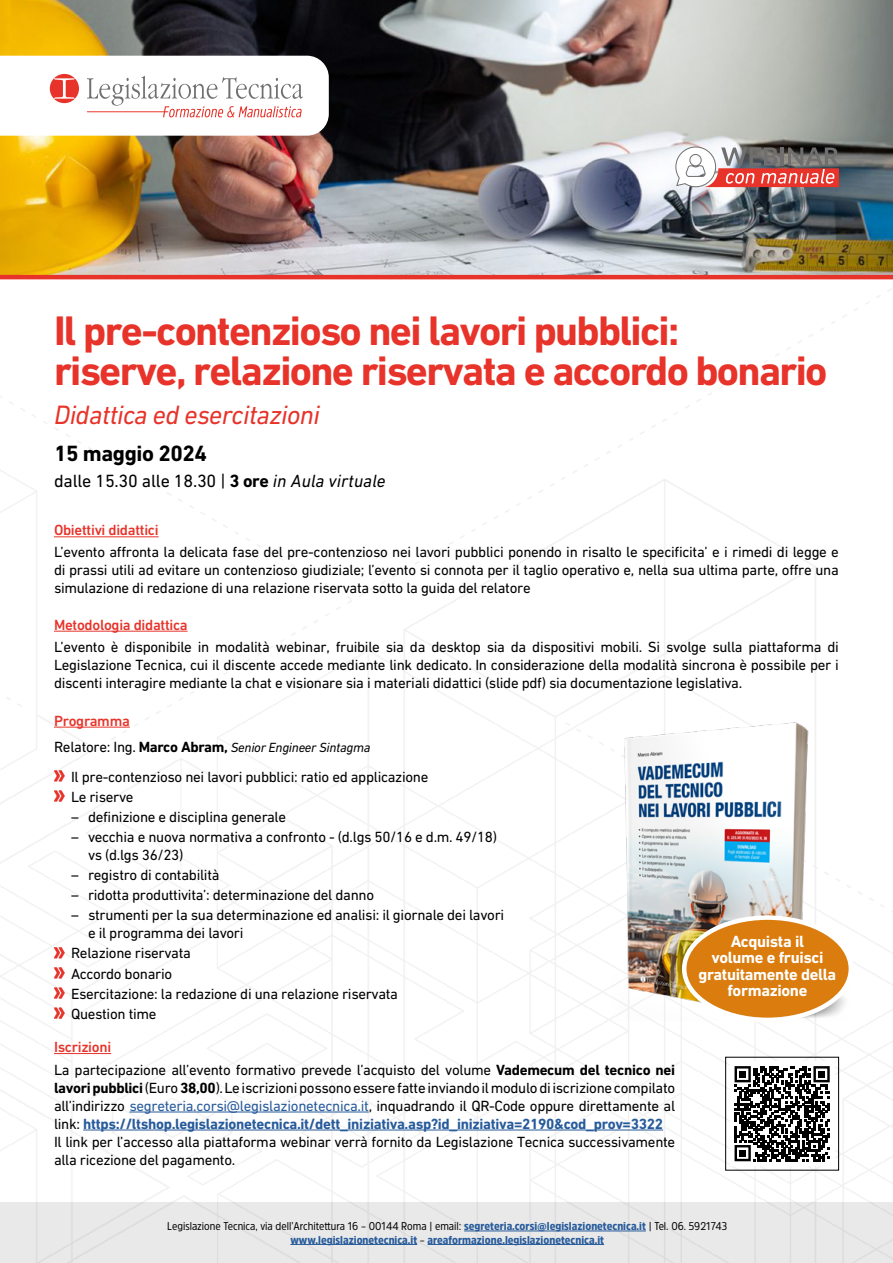
<style>
.page{position:relative;width:893px;height:1263px;background:#fff}
.page>*{position:absolute;margin:0;border:0;box-sizing:border-box;transform-origin:0 0}
.t1{font:700 42px/40.5px "DIN Next CYR";letter-spacing:-.04em;color:#e7332a}
.t2{font:italic 27px "DIN Next CYR";letter-spacing:-.02em;color:#e7332a}
.t3{font:700 22.5px "DIN Next CYR";letter-spacing:-.02em;color:#000}
.t4{font:18px "DIN Next CYR";letter-spacing:-.01em;color:#000}
.t5{font:700 16.5px/16.5px "DIN Next CYR";letter-spacing:-.02em;color:#fff;text-align:center}
.t6{font:15px/18px "DIN Next CYR";letter-spacing:-.02em;color:#000}
.t7{font:500 15px "DIN Next CYR";letter-spacing:-.02em;color:#e7332a}
.t8{font:italic 13.5px "DIN Next CYR";letter-spacing:-.02em;color:#000}
.t9{font:900 11.25px/13.5px "Amsi Pro Narw";color:#275b9b;text-align:center}
.s1{font-weight:700}
.s2{font-style:italic}
.s3{font-style:normal;font-size:15px}
.s4{font-weight:700;font-style:normal;font-size:15px}
.s5{color:#275b9b}
.s6{font-weight:700;color:#275b9b}
.s7{font-weight:400;color:#000}
</style>
<div class="page">
<img style="left:0;top:279px;width:893px;height:923px">
<svg style="left:54px;top:770px;width:11px;height:11px"></svg>
<svg style="left:54px;top:790px;width:11px;height:12px"></svg>
<svg style="left:54px;top:947px;width:11px;height:11px"></svg>
<svg style="left:54px;top:967px;width:11px;height:11px"></svg>
<svg style="left:54px;top:987px;width:11px;height:12px"></svg>
<svg style="left:54px;top:1007px;width:11px;height:12px"></svg>
<hr style="left:54px;top:727px;width:76px;height:1px;background:#e7332a">
<hr style="left:54px;top:1053px;width:57px;height:1px;background:#e7332a">
<hr style="left:54px;top:536px;width:105px;height:1px;background:#e7332a">
<hr style="left:54px;top:631px;width:134px;height:1px;background:#e7332a">
<div style="left:0;top:1202px;width:893px;height:61px;background:#e9e9e9"></div>
<hr style="left:464px;top:1230px;width:182px;height:1px;background:#275b9b">
<hr style="left:290px;top:1244px;width:127px;height:1px;background:#275b9b">
<hr style="left:428px;top:1244px;width:176px;height:1px;background:#275b9b">
<hr style="left:129px;top:1111px;width:240px;height:1px;background:#275b9b">
<hr style="left:83px;top:1129px;width:580px;height:1px;background:#275b9b">
<div style="left:730px;top:1061px;width:104px;height:105px;background:#fff"></div>
<svg style="left:735px;top:1066px;width:95px;height:95px"></svg>
<div style="left:739px;top:1071px;width:7px;height:7px;background:#000"></div>
<div style="left:818px;top:1071px;width:7px;height:7px;background:#000"></div>
<div style="left:739px;top:1150px;width:7px;height:6px;background:#000"></div>
<div style="left:725px;top:1057px;width:114px;height:113px;border:1px solid #000"></div>
<img style="left:613px;top:715px;width:237px;height:305px">
<div style="left:684px;top:917px;width:167px;height:103px;background:#db7c0e;border-radius:50%"></div>
<div style="left:682px;top:915px;width:171px;height:107px;border:4px solid #fff;border-radius:50%"></div>
<img style="left:0;top:0;width:893px;height:279px">
<svg style="left:0;top:56px;width:329px;height:80px"></svg>
<hr style="left:87px;top:111px;width:78px;height:1px;background:#e7332a">
<svg style="left:675px;top:146px;width:164px;height:41px"></svg>
<h1 class="t1" style="left:54px;top:310px;width:775px">Il pre-contenzioso nei lavori pubblici:<br>riserve, relazione riservata e accordo bonario</h1>
<h2 class="t2" style="left:54px;top:399px;width:267px">Didattica ed esercitazioni</h2>
<h3 class="t3" style="left:54px;top:440px;width:155px">15 maggio 2024</h3>
<p class="t4" style="left:54px;top:470px;width:333px">dalle 15.30 alle 18.30 | <span class="s1">3 ore</span> <span class="s2">in Aula virtuale</span></p>
<p class="t7" style="left:54px;top:521px;width:106px">Obiettivi didattici</p>
<p class="t6" style="left:54px;top:542px;width:786px;text-align:justify">L’evento affronta la delicata fase del pre-contenzioso nei lavori pubblici ponendo in risalto le specificita’ e i rimedi di legge e di prassi utili ad evitare un contenzioso giudiziale; l’evento si connota per il taglio operativo e, nella sua ultima parte, offre una simulazione di redazione di una relazione riservata sotto la guida del relatore</p>
<p class="t7" style="left:54px;top:616px;width:135px">Metodologia didattica</p>
<p class="t6" style="left:54px;top:638px;width:786px;text-align:justify">L’evento è disponibile in modalità webinar, fruibile sia da desktop sia da dispositivi mobili. Si svolge sulla piattaforma di Legislazione Tecnica, cui il discente accede mediante link dedicato. In considerazione della modalità sincrona è possibile per i discenti interagire mediante la chat e visionare sia i materiali didattici (slide pdf) sia documentazione legislativa.</p>
<p class="t7" style="left:54px;top:712px;width:77px">Programma</p>
<p class="t8" style="left:54px;top:739px;width:318px"><span class="s3">Relatore: Ing.</span> <span class="s4">Marco Abram,</span> Senior Engineer Sintagma</p>
<p class="t6" style="left:71px;top:766px;width:359px;line-height:20.1px">Il pre-contenzioso nei lavori pubblici: ratio ed applicazione<br>Le riserve</p>
<p class="t6" style="left:71px;top:807px;width:217px">– definizione e disciplina generale</p>
<p class="t6" style="left:88px;top:828px;width:411px;text-indent:-17px">– vecchia e nuova normativa a confronto - (d.lgs 50/16 e d.m. 49/18) vs (d.lgs 36/23)</p>
<p class="t6" style="left:71px;top:866px;width:150px">– registro di contabilità</p>
<p class="t6" style="left:71px;top:886px;width:305px">– ridotta produttivita’: determinazione del danno</p>
<p class="t6" style="left:88px;top:906px;width:418px;text-indent:-17px">– strumenti per la sua determinazione ed analisi: il giornale dei lavori e il programma dei lavori</p>
<p class="t6" style="left:71px;top:943px;width:329px;line-height:20.1px">Relazione riservata<br>Accordo bonario<br>Esercitazione: la redazione di una relazione riservata<br>Question time</p>
<p class="t7" style="left:54px;top:1038px;width:59px">Iscrizioni</p>
<p class="t6" style="left:54px;top:1060px;width:623px">La partecipazione all’evento formativo prevede l’acquisto del volume <span class="s1">Vademecum del tecnico nei lavori pubblici</span> (Euro <span class="s1">38,00</span>). Le iscrizioni possono essere fatte inviando il modulo di iscrizione compilato all’indirizzo <span class="s5">segreteria.corsi@legislazionetecnica.it</span>, inquadrando il QR-Code oppure direttamente al link: <span class="s6">https://ltshop.legislazionetecnica.it/dett_iniziativa.asp?id_iniziativa=2190&amp;cod_prov=3322<br></span>Il link per l’accesso alla piattaforma webinar verrà fornito da Legislazione Tecnica successivamente alla ricezione del pagamento.</p>
<p class="t5" style="left:698px;top:933px;width:139px">Acquista il<br>volume e fruisci gratuitamente della formazione</p>
<p class="t9" style="left:167px;top:1219px;width:561px"><span class="s7">Legislazione Tecnica, via dell’Architettura 16 – 00144 Roma | email:</span> segreteria.corsi@legislazionetecnica.it <span class="s7">| Tel. 06. 5921743 </span>www.legislazionetecnica.it <span class="s7">–</span> areaformazione.legislazionetecnica.it</p>
</div>
